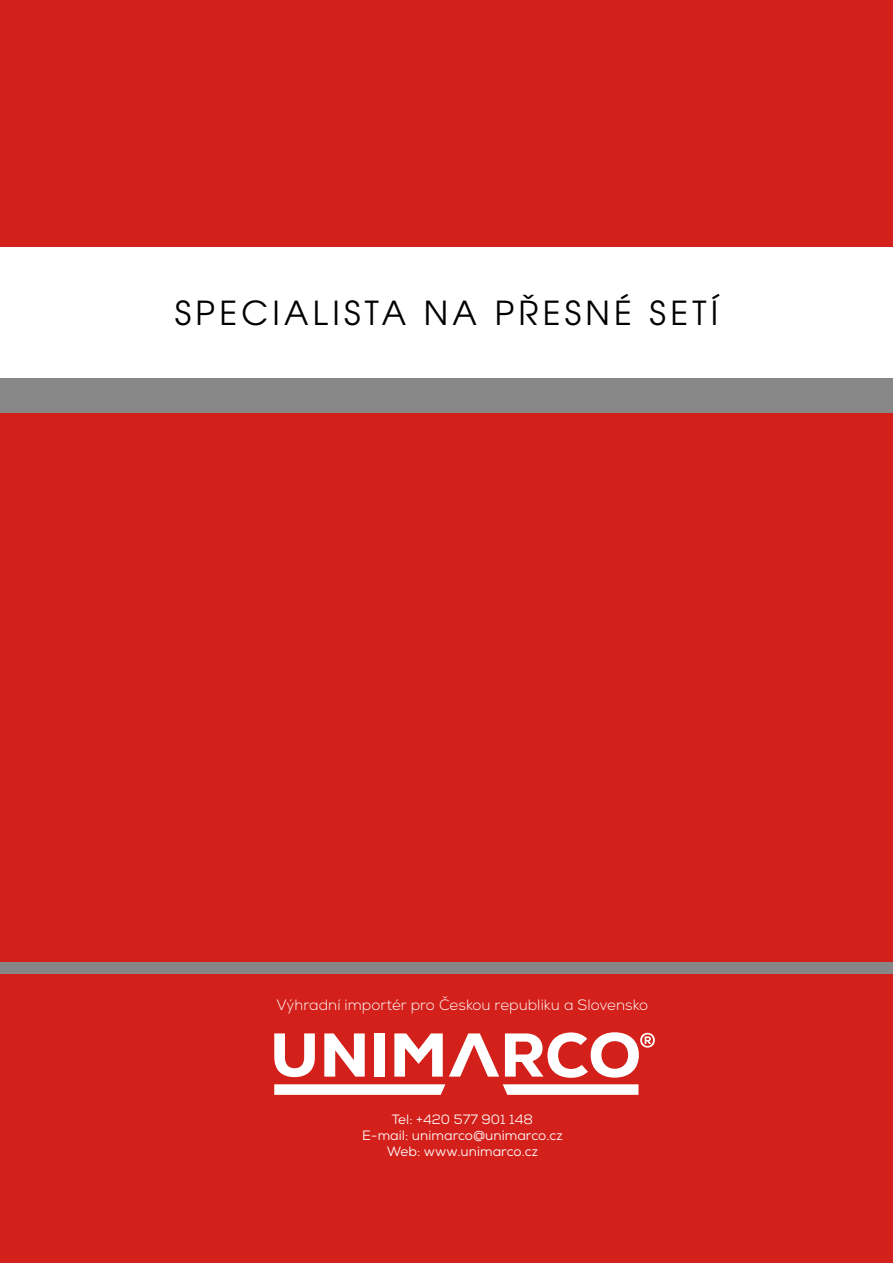
<style>
.page{position:relative;width:893px;height:1263px;background:#fff}
.page>*{position:absolute;margin:0;border:0;box-sizing:border-box;transform-origin:0 0}
.t1{font:33px "Te X Gyre Adventor";letter-spacing:.13em;color:#000}
.t2{font:300 15px "Nexa";letter-spacing:.005em;color:#fff}
.t3{font:13.5px/16.2px "Nexa";letter-spacing:.005em;color:#fff;text-align:center}
</style>
<div class="page">
<div style="left:0;top:412px;width:893px;height:851px;background:#d4201a"></div>
<svg style="left:274px;top:1033px;width:41px;height:44px"></svg>
<svg style="left:324px;top:1033px;width:41px;height:43px"></svg>
<div style="left:374px;top:1033px;width:11px;height:43px;background:#fff"></div>
<svg style="left:394px;top:1033px;width:49px;height:43px"></svg>
<svg style="left:449px;top:1033px;width:50px;height:43px"></svg>
<svg style="left:274px;top:1084px;width:171px;height:11px;background:#fcf2f2"></svg>
<svg style="left:503px;top:1084px;width:135px;height:11px"></svg>
<svg style="left:505px;top:1032px;width:150px;height:46px"></svg>
<div style="left:0;top:0;width:893px;height:247px;background:#d4201a"></div>
<div style="left:0;top:378px;width:893px;height:34px;background:#878787"></div>
<div style="left:0;top:962px;width:893px;height:12px;background:#878787"></div>
<h1 class="t1" style="left:175px;top:287px;width:545px">SPECIALISTA NA PŘESNÉ SETÍ</h1>
<p class="t2" style="left:277px;top:996px;width:373px">Výhradní importér pro Českou republiku a Slovensko</p>
<p class="t3" style="left:362px;top:1111px;width:202px">Tel: +420 577 901 148<br>E-mail: unimarco@unimarco.cz<br>Web: www.unimarco.cz</p>
</div>
